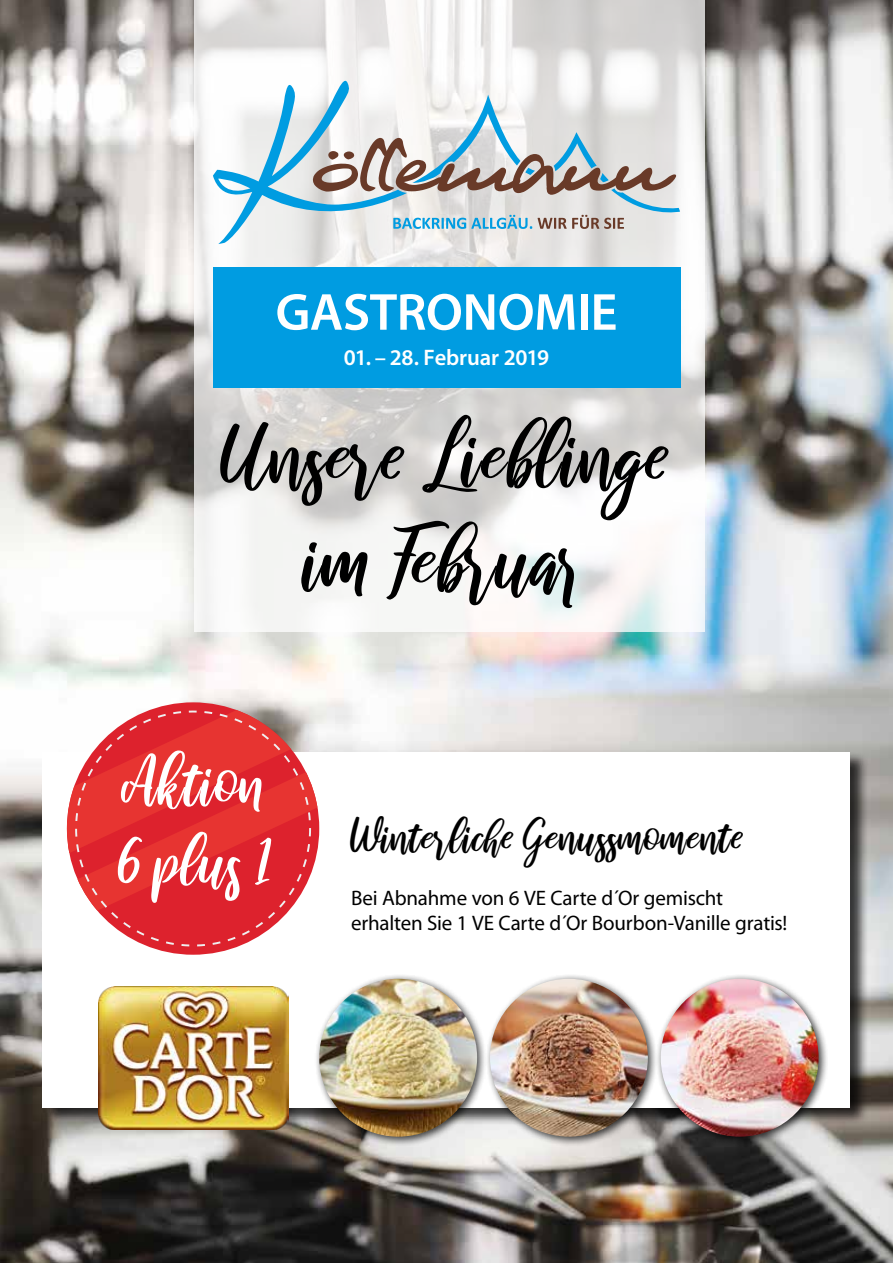
<style>
.page{position:relative;width:893px;height:1263px;background:#fff}
.page>*{position:absolute;margin:0;border:0;box-sizing:border-box;transform-origin:0 0}
.t1{font:87px/104.4px "raustila";letter-spacing:.015em;color:#000;text-align:center}
.t2{font:65.7px/78.8px "raustila";letter-spacing:.02em;color:#fff}
.t3{font:600 52.5px "Myriad Pro";letter-spacing:-.01em;color:#fff}
.t4{font:45px "raustila";letter-spacing:.025em;color:#000}
.t5{font:600 22.5px "Myriad Pro";letter-spacing:-.01em;color:#fff}
.t6{font:21px/25.2px "Myriad Pro";letter-spacing:-.01em;color:#000}
</style>
<div class="page">
<img style="left:0;top:0;width:893px;height:1263px">
<svg style="left:194px;top:0;width:510px;height:631px"></svg>
<svg style="left:213px;top:81px;width:467px;height:163px"></svg>
<div style="left:213px;top:268px;width:467px;height:120px;background:#009ce1"></div>
<div style="left:43px;top:752px;width:826px;height:373px;background:#000;opacity:.75"></div>
<div style="left:43px;top:752px;width:807px;height:355px;background:#fff"></div>
<svg style="left:67px;top:710px;width:250px;height:164px"></svg>
<svg style="left:75px;top:710px;width:236px;height:236px;background:#e3474a"></svg>
<img style="left:98px;top:986px;width:190px;height:143px">
<div style="left:314px;top:974px;width:173px;height:172px;background:#000;opacity:.75"></div>
<img style="left:319px;top:979px;width:158px;height:158px;border-radius:79px">
<div style="left:485px;top:974px;width:173px;height:172px;background:#000;opacity:.75"></div>
<img style="left:490px;top:979px;width:158px;height:158px;border-radius:79px">
<div style="left:656px;top:974px;width:172px;height:172px;background:#000;opacity:.75"></div>
<img style="left:661px;top:979px;width:158px;height:158px;border-radius:79px">
<h3 class="t3" style="left:275px;top:279px;width:344px">GASTRONOMIE</h3>
<p class="t5" style="left:344px;top:343px;width:207px">01. – 28. Februar 2019</p>
<h1 class="t1" style="left:222px;top:407px;width:450px">Unsere Lieblinge im Februar</h1>
<h2 class="t2" style="left:118px;top:746px;width:154px">Aktion<br>6 plus 1</h2>
<h3 class="t4" style="left:351px;top:813px;width:395px">Winterliche Genussmomente</h3>
<p class="t6" style="left:351px;top:885px;width:438px">Bei Abnahme von 6 VE Carte d´Or gemischt erhalten Sie 1 VE Carte d´Or Bourbon-Vanille gratis!</p>
</div>
